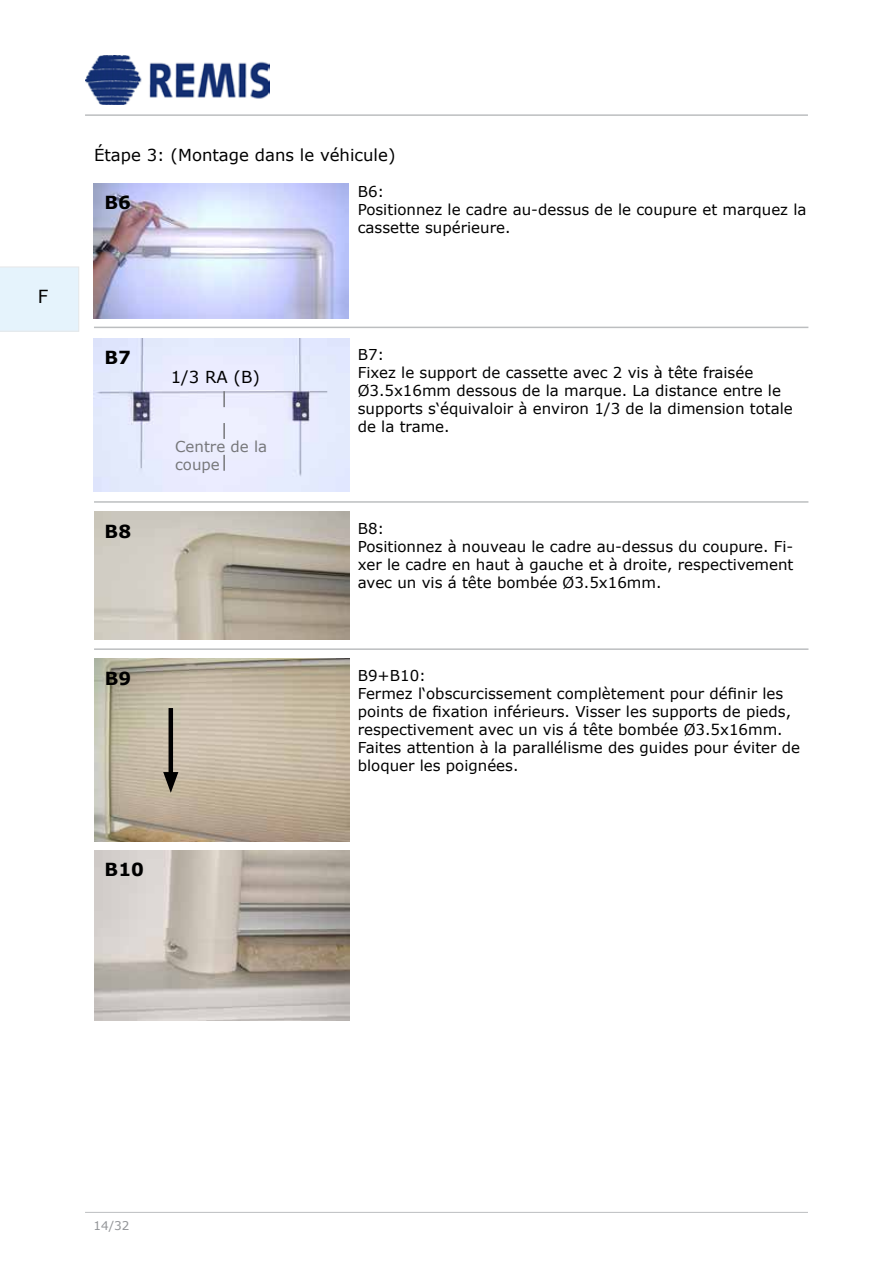
<style>
.page{position:relative;width:893px;height:1263px;background:#fff}
.page>*{position:absolute;margin:0;border:0;box-sizing:border-box;transform-origin:0 0}
.t1{font:700 18px "Verdana";color:#000}
.t2{font:18px "Verdana";color:#000}
.t3{font:16.5px "Verdana";color:#000}
.t4{font:15px/18px "Verdana";color:#000}
.t5{font:15px/18px "Verdana";color:#77787b}
.t6{font:12px "Verdana";color:#939598}
</style>
<div class="page">
<hr style="left:85px;top:114px;width:723px;height:2px;background:#bcbec0">
<hr style="left:85px;top:1212px;width:723px;height:1px;background:#bcbec0">
<img style="left:85px;top:55px;width:185px;height:49px">
<img style="left:94px;top:183px;width:254px;height:136px">
<img style="left:94px;top:338px;width:255px;height:153px">
<hr style="left:94px;top:327px;width:714px;height:1px;background:#bcbec0">
<img style="left:94px;top:512px;width:255px;height:127px">
<hr style="left:94px;top:501px;width:714px;height:2px;background:#bcbec0">
<img style="left:94px;top:659px;width:255px;height:182px">
<hr style="left:94px;top:648px;width:714px;height:2px;background:#bcbec0">
<img style="left:94px;top:850px;width:255px;height:170px">
<hr style="left:169px;top:708px;width:4px;height:72px;background:#000">
<svg style="left:163px;top:772px;width:15px;height:21px"></svg>
<div style="left:0;top:267px;width:79px;height:65px;background:#e5f3fc"></div>
<svg style="left:223px;top:391px;width:2px;height:80px"></svg>
<p class="t2" style="left:38px;top:285px;width:12px">F</p>
<p class="t3" style="left:94px;top:145px;width:303px">Étape 3: (Montage dans le véhicule)</p>
<p class="t4" style="left:358px;top:182px;width:450px">B6:<br>Positionnez le cadre au-dessus de le coupure et marquez la cassette supérieure.</p>
<p class="t1" style="left:105px;top:191px;width:28px">B6</p>
<p class="t1" style="left:105px;top:346px;width:28px">B7</p>
<p class="t3" style="left:171px;top:366px;width:91px">1/3 RA (B)</p>
<p class="t4" style="left:358px;top:345px;width:437px">B7:<br>Fixez le support de cassette avec 2 vis à tête fraisée Ø3.5x16mm dessous de la marque. La distance entre le supports s‘équivaloir à environ 1/3 de la dimension totale de la trame.</p>
<p class="t5" style="left:175px;top:437px;width:94px">Centre de la coupe</p>
<p class="t1" style="left:105px;top:520px;width:28px">B8</p>
<p class="t4" style="left:358px;top:519px;width:437px">B8:<br>Positionnez à nouveau le cadre au-dessus du coupure. Fi&shy;xer le cadre en haut à gauche et à droite, respectivement avec un vis á tête bombée Ø3.5x16mm.</p>
<p class="t1" style="left:105px;top:667px;width:28px">B9</p>
<p class="t4" style="left:358px;top:666px;width:444px">B9+B10:<br>Fermez l‘obscurcissement complètement pour définir les points de fixation inférieurs. Visser les supports de pieds, respectivement avec un vis á tête bombée Ø3.5x16mm.<br>Faites attention à la parallélisme des guides pour éviter de bloquer les poignées.</p>
<p class="t1" style="left:105px;top:858px;width:41px">B10</p>
<p class="t6" style="left:94px;top:1218px;width:37px">14/32</p>
</div>
